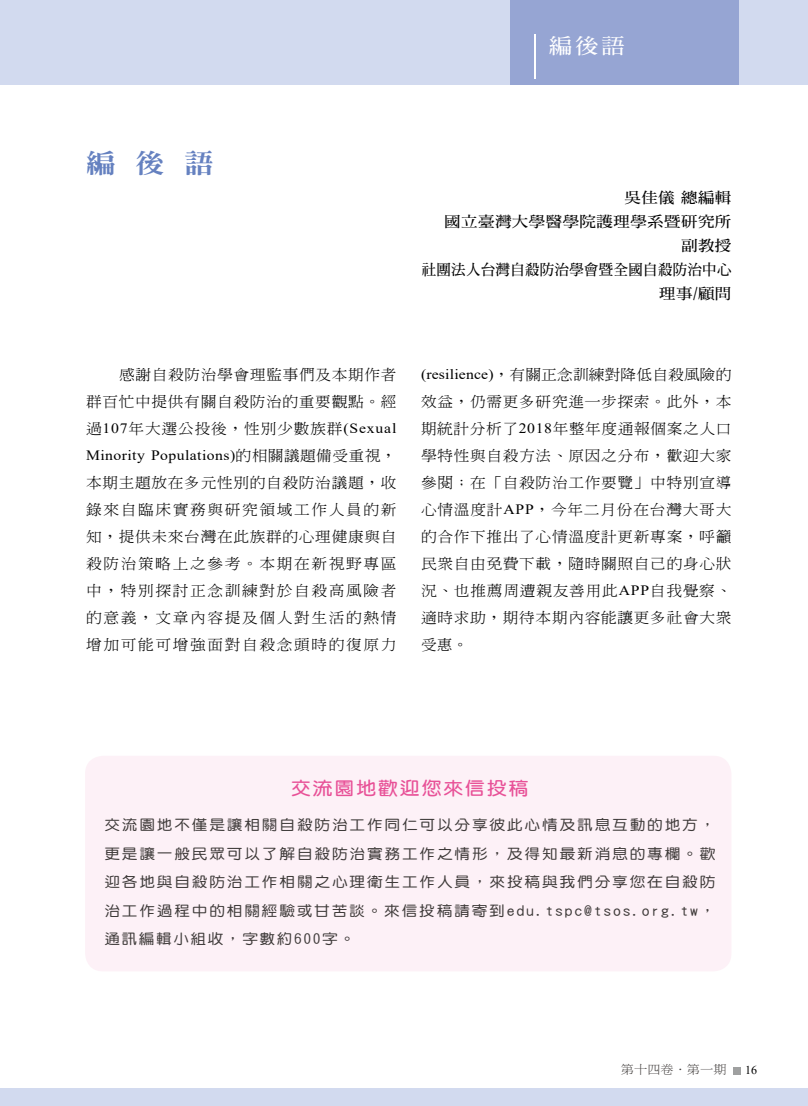
<style>
.page{position:relative;width:808px;height:1106px;background:#fff}
.page>*{position:absolute;margin:0;border:0;box-sizing:border-box;transform-origin:0 0}
.t1{font:27px "DFN Ming W9 WIN BF";color:#6581c0;scale:1.1 1}
.t2{font:21px "DF Ming Bd HK BF";color:#fff;scale:1.1 1}
.t3{font:700 18px "Yen Round";letter-spacing:.1em;color:#e85298;scale:1.1 1}
.t4{font:15px/24px "DF Ming Bd HKP BF";letter-spacing:.025em;color:#000;text-align:right;scale:1.1 1}
.t5{font:300 14.25px/27px "Inn Ming";letter-spacing:.05em;color:#000;text-align:justify;scale:1.1 1}
.t6{font:14.25px/28.5px "DF Yuan Md HK BF";letter-spacing:.115em;color:#3e3a39;text-align:justify;scale:1.1 1}
.t7{font:14.25px "Times New Roman";letter-spacing:.03em;color:#000;scale:1.1 1}
.t8{font:12px "DF Ming Lt HKSCS U";color:#3e3a39;scale:1.1 1}
.t9{font:12px "Times New Roman";color:#000}
.s1{font-family:"Times New Roman";font-weight:400}
.s2{font-family:"Inn Ming";font-weight:300}
.s3{font-family:"Adobe Ming Std";font-weight:300}
</style>
<div class="page">
<div style="left:0;top:0;width:808px;height:85px;background:#d2daef"></div>
<div style="left:0;top:1088px;width:808px;height:18px;background:#d2daef"></div>
<div style="left:511px;top:0;width:228px;height:85px;background:#96a5d3"></div>
<hr style="left:534px;top:34px;width:2px;height:45px;background:#fff">
<div style="left:85px;top:755px;width:646px;height:216px;background:#fdeef5;border-radius:18px"></div>
<div style="left:734px;top:1067px;width:7px;height:7px;background:#9fa0a0"></div>
<h2 class="t2" style="left:549px;top:35px;width:70px">編後語</h2>
<h1 class="t1" style="left:86px;top:149px;width:118px">編 後 語</h1>
<p class="t4" style="left:422px;top:186px;width:283px">吳佳儀 總編輯<br>國立臺灣大學醫學院護理學系暨研究所<br>副教授<br>社團法人台灣自殺防治學會暨全國自殺防治中心理事/顧問</p>
<p class="t5" style="left:86px;top:361px;width:284px;text-indent:33px">感謝自殺防治學會理監事們及本期作者群百忙中提供有關自殺防治的重要觀點。經過<span class="s1">107</span>年大選公投後，性別少數族群<span class="s1">(Sexual</span></p>
<p class="t7" style="left:86px;top:445px;width:284px">Minority Populations)<span class="s2">的相關議題備受重視，</span></p>
<p class="t5" style="left:86px;top:469px;width:284px">本期主題放在多元性別的自殺防治議題，收錄來自臨床實務與研究領域工作人員的新知，提供未來台灣在此族群的心理健康與自殺防治策略上之參考。本期在新視野專區中，特別探討正念訓練對於自殺高風險者的意義，文章內容提及個人對生活的熱情增加可能可增強面對自殺念頭時的復原力</p>
<p class="t5" style="left:421px;top:361px;width:284px"><span class="s1">(resilience)</span>，有關正念訓練對降低自殺風險的效益，仍需更多研究進一步探索。此外，本期統計分析了<span class="s1">2018</span>年整年度通報個案之人口學特性與自殺方法、原因之分布，歡迎大家參閱；在「自殺防治工作要覽」中特別宣導心情溫度計<span class="s1">APP</span>，今年二月份在台灣大哥大的合作下推出了心情溫度計更新專案，呼籲民眾自由免費下載，隨時關照自己的身心狀況、也推薦周遭親友善用此<span class="s1">APP</span>自我覺察、適時求助，期待本期內容能讓更多社會大眾受惠。</p>
<p class="t3" style="left:291px;top:779px;width:218px">交流園地歡迎您來信投稿</p>
<p class="t6" style="left:104px;top:810px;width:557px">交流園地不僅是讓相關自殺防治工作同仁可以分享彼此心情及訊息互動的地方，更是讓一般民眾可以了解自殺防治實務工作之情形，及得知最新消息的專欄。歡迎各地與自殺防治工作相關之心理衛生工作人員，來投稿與我們分享您在自殺防治工作過程中的相關經驗或甘苦談。來信投稿請寄到edu.tspc@tsos.org.tw，通訊編輯小組收，字數約600字。</p>
<p class="t8" style="left:621px;top:1063px;width:97px">第十<span class="s3">四</span>卷．第<span class="s3">一</span>期</p>
<p class="t9" style="left:745px;top:1061px;width:13px">16</p>
</div>
